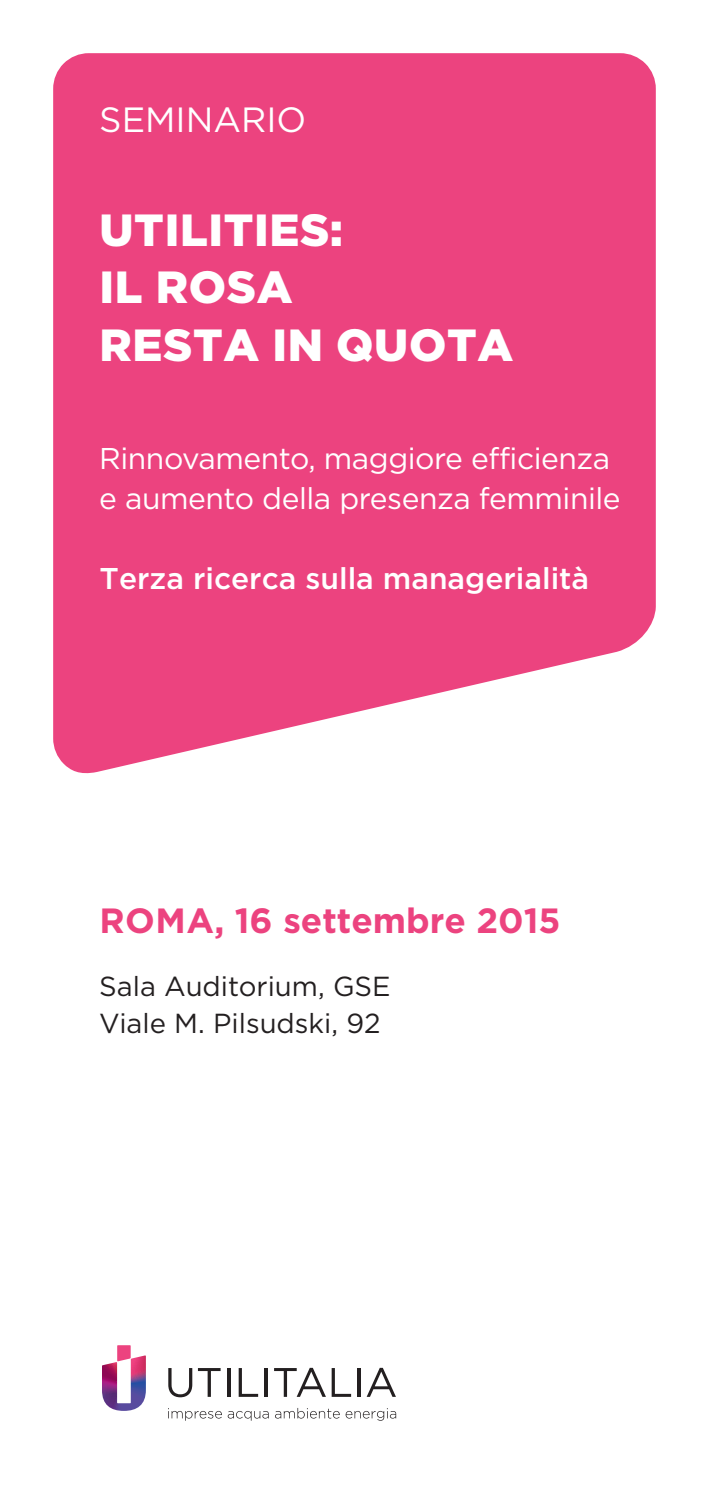
<style>
.page{position:relative;width:709px;height:1489px;background:#fff}
.page>*{position:absolute;margin:0;border:0;box-sizing:border-box;transform-origin:0 0}
.t1{font:900 45px/57.5px "Gotham";letter-spacing:.015em;color:#fff}
.t2{font:700 35px "Gotham";color:#ec437f}
.t3{font:35px "Gotham";color:#fff}
.t4{font:30px/40px "Gotham";letter-spacing:-.015em;color:#fff}
.t5{font:500 30px "Gotham";color:#fff}
.t6{font:27.5px/37.5px "Gotham";color:#231f20}
</style>
<div class="page">
<svg style="left:53px;top:53px;width:603px;height:721px;background:#ed538a"></svg>
<svg style="left:168px;top:1368px;width:24px;height:29px"></svg>
<svg style="left:198px;top:1368px;width:22px;height:28px"></svg>
<hr style="left:227px;top:1367px;width:3px;height:29px;background:#231f20">
<svg style="left:239px;top:1368px;width:19px;height:28px"></svg>
<hr style="left:264px;top:1367px;width:4px;height:29px;background:#231f20">
<svg style="left:274px;top:1367px;width:77px;height:29px"></svg>
<hr style="left:357px;top:1367px;width:4px;height:29px;background:#231f20">
<svg style="left:367px;top:1367px;width:29px;height:29px"></svg>
<svg style="left:168px;top:1408px;width:54px;height:12px"></svg>
<svg style="left:228px;top:1410px;width:41px;height:10px"></svg>
<svg style="left:275px;top:1408px;width:121px;height:12px"></svg>
<svg style="left:102px;top:1345px;width:44px;height:65px"></svg>
<p class="t3" style="left:99px;top:100px;width:208px">SEMINARIO</p>
<h1 class="t1" style="left:100px;top:200px;width:415px">UTILITIES:<br>IL ROSA<br>RESTA IN QUOTA</h1>
<p class="t4" style="left:99px;top:437px;width:523px">Rinnovamento, maggiore efficienza e aumento della presenza femminile</p>
<p class="t5" style="left:99px;top:561px;width:491px">Terza ricerca sulla managerialità</p>
<p class="t2" style="left:99px;top:900px;width:462px">ROMA, 16 settembre 2015</p>
<p class="t6" style="left:99px;top:966px;width:293px">Sala Auditorium, GSE<br>Viale M. Pilsudski, 92</p>
</div>
